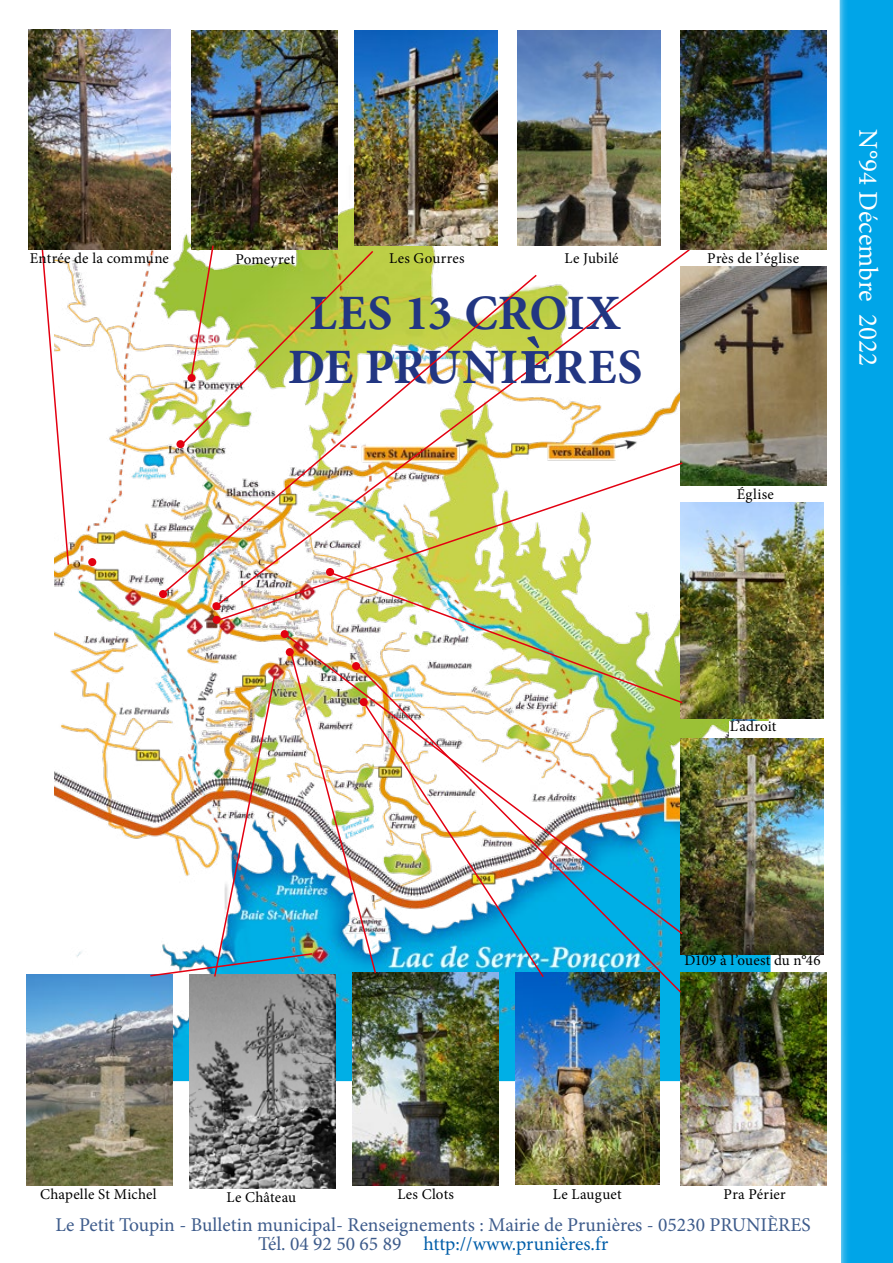
<style>
.page{position:relative;width:893px;height:1263px;background:#fff}
.page>*{position:absolute;margin:0;border:0;box-sizing:border-box;transform-origin:0 0}
.t1{font:700 49.5px/54px "Minion Pro";letter-spacing:.01em;color:#223682;text-align:center}
.t2{font:27px "Minion Pro";color:#fff}
.t3{font:19.5px/18.8px "Minion Pro";color:#3d5b8b;text-align:center}
.t4{font:15px "Minion Pro";letter-spacing:.015em;color:#000}
.s1{font-size:67.5px}
.s2{color:#005ea9}
</style>
<div class="page">
<img style="left:54px;top:165px;width:717px;height:916px">
<div style="left:729px;top:721px;width:52px;height:16px;background:#fff"></div>
<svg style="left:212px;top:248px;width:479px;height:362px"></svg>
<svg style="left:38px;top:249px;width:32px;height:317px"></svg>
<div style="left:88px;top:558px;width:8px;height:8px;background:#e30011;border-radius:50%"></div>
<img style="left:680px;top:266px;width:146px;height:220px">
<img style="left:28px;top:30px;width:143px;height:219px">
<img style="left:191px;top:30px;width:146px;height:214px">
<img style="left:354px;top:30px;width:144px;height:216px">
<img style="left:517px;top:30px;width:144px;height:216px">
<img style="left:684px;top:503px;width:140px;height:215px">
<img style="left:683px;top:739px;width:141px;height:215px">
<img style="left:680px;top:30px;width:146px;height:219px">
<img style="left:27px;top:975px;width:146px;height:210px">
<img style="left:190px;top:978px;width:146px;height:210px">
<img style="left:353px;top:978px;width:146px;height:207px">
<img style="left:516px;top:994px;width:143px;height:190px">
<img style="left:680px;top:972px;width:146px;height:213px">
<img style="left:180px;top:244px;width:195px;height:29px">
<svg style="left:159px;top:590px;width:8px;height:8px"></svg>
<img style="left:161px;top:273px;width:377px;height:323px">
<img style="left:216px;top:461px;width:468px;height:161px">
<div style="left:213px;top:616px;width:8px;height:8px;background:#e30011;border-radius:50%"></div>
<div style="left:212px;top:602px;width:8px;height:8px;background:#e30011;border-radius:50%"></div>
<img style="left:330px;top:571px;width:354px;height:60px">
<img style="left:282px;top:631px;width:402px;height:305px">
<div style="left:281px;top:630px;width:8px;height:8px;background:#e30011;border-radius:50%"></div>
<img style="left:356px;top:663px;width:327px;height:331px">
<img style="left:361px;top:700px;width:184px;height:279px">
<img style="left:149px;top:650px;width:228px;height:328px">
<div style="left:827px;top:0;width:66px;height:1263px;background:#fff;opacity:.75"></div>
<p class="t4" style="left:30px;top:248px;width:141px">Entrée de la commune</p>
<p class="t4" style="left:236px;top:249px;width:61px">Pomeyret</p>
<p class="t4" style="left:389px;top:248px;width:77px">Les Gourres</p>
<p class="t4" style="left:565px;top:248px;width:55px">Le Jubilé</p>
<p class="t4" style="left:707px;top:248px;width:93px">Près de l’église</p>
<h1 class="t1" style="left:288px;top:286px;width:356px">LES 13 CROIX<br>DE PRUNI<span class="s1">è</span>RES</h1>
<p class="t4" style="left:737px;top:484px;width:39px">Église</p>
<h2 class="t2" style="left:886px;top:129px;width:238px;rotate:90deg">N°94 Décembre 2022</h2>
<p class="t4" style="left:730px;top:716px;width:48px">L’adroit</p>
<p class="t4" style="left:684px;top:950px;width:138px">D109 à l’ouest du n°46</p>
<p class="t4" style="left:40px;top:1184px;width:118px">Chapelle St Michel</p>
<p class="t4" style="left:226px;top:1187px;width:71px">Le Château</p>
<p class="t4" style="left:397px;top:1184px;width:58px">Les Clots</p>
<p class="t4" style="left:553px;top:1184px;width:70px">Le Lauguet</p>
<p class="t4" style="left:724px;top:1184px;width:63px">Pra Périer</p>
<h3 class="t3" style="left:56px;top:1215px;width:757px">Le Petit Toupin - Bulletin municipal- Renseignements : Mairie de Prunières - 05230 PRUNIÈRES<br>Tél. 04 92 50 65 89 <span class="s2">http://www.prunières.fr</span></h3>
</div>
